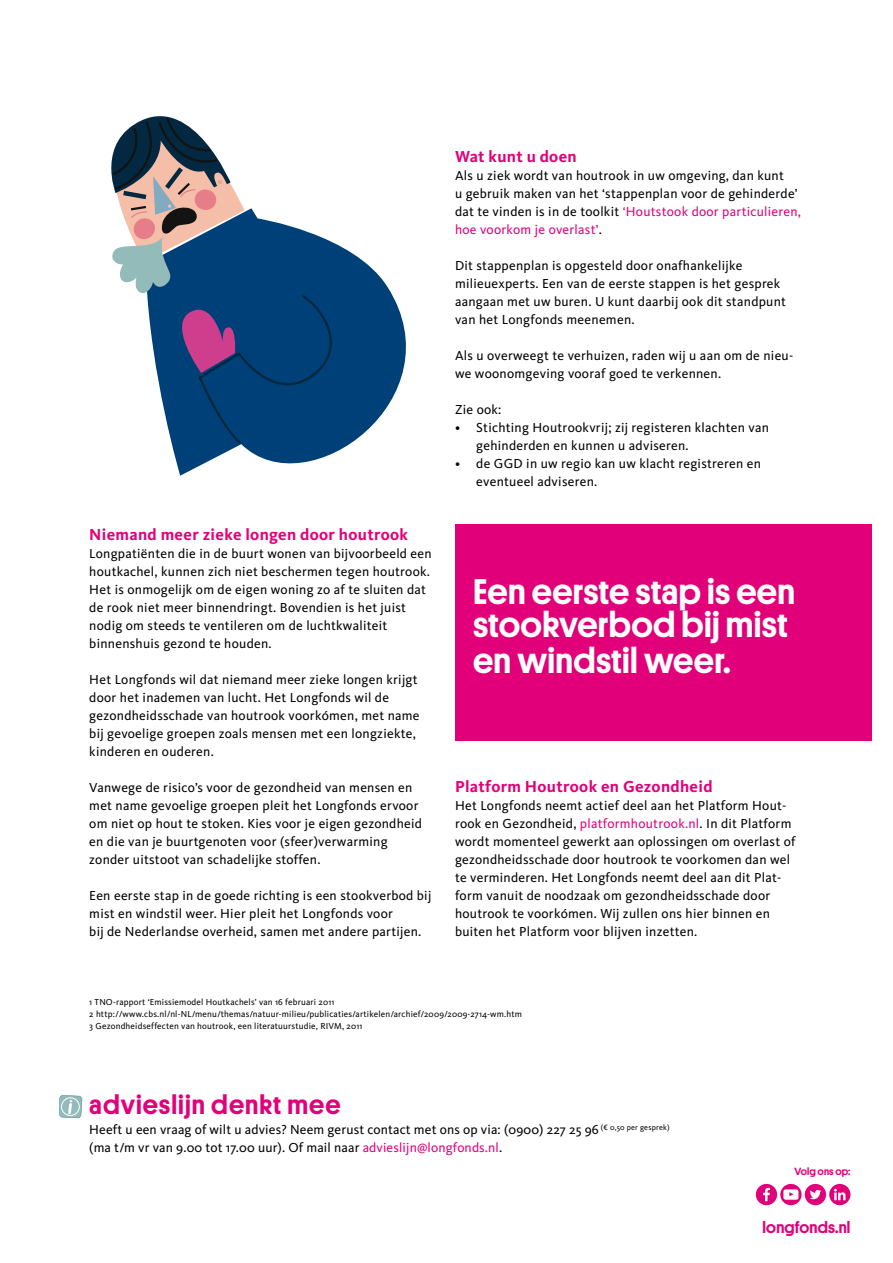
<style>
.page{position:relative;width:893px;height:1263px;background:#fff}
.page>*{position:absolute;margin:0;border:0;box-sizing:border-box;transform-origin:0 0}
.t1{font:500 36px/34.5px "Platform";letter-spacing:.01em;color:#fff}
.t2{font:500 27px "Platform";letter-spacing:.04em;color:#e2007a}
.t3{font:700 16.5px "Kievit OT";letter-spacing:.02em;color:#e2007a}
.t4{font:500 16.5px "Platform";letter-spacing:.01em;color:#e2007a}
.t5{font:13.5px/18px "Kievit OT";letter-spacing:.02em;color:#000}
.t6{font:500 10.5px "Platform";letter-spacing:.01em;color:#e2007a}
.t7{font:9px/12px "Kievit OT";letter-spacing:.02em;color:#000}
.s1{color:#e2007a}
</style>
<div class="page">
<svg style="left:59px;top:1095px;width:23px;height:23px"></svg>
<div style="left:61px;top:1097px;width:19px;height:19px;border:1px solid #fff;border-radius:50%"></div>
<svg style="left:172px;top:248px;width:234px;height:228px;fill:#004079"></svg>
<svg style="left:111px;top:116px;width:233px;height:329px"></svg>
<div style="left:455px;top:524px;width:417px;height:217px;background:#e2007a"></div>
<svg style="left:780px;top:1184px;width:22px;height:21px"></svg>
<svg style="left:783px;top:1189px;width:15px;height:11px"></svg>
<div style="left:805px;top:1184px;width:21px;height:21px;background:#e2007a;border-radius:50%"></div>
<svg style="left:810px;top:1190px;width:11px;height:9px"></svg>
<div style="left:829px;top:1184px;width:21px;height:21px;background:#e2007a;border-radius:50%"></div>
<svg style="left:834px;top:1189px;width:11px;height:11px"></svg>
<div style="left:756px;top:1184px;width:21px;height:21px;background:#e2007a;border-radius:50%"></div>
<svg style="left:763px;top:1188px;width:7px;height:13px"></svg>
<p class="t3" style="left:89px;top:525px;width:320px">Niemand meer zieke longen door houtrook</p>
<p class="t5" style="left:89px;top:544px;width:344px">Longpatiënten die in de buurt wonen van bijvoorbeeld een houtkachel, kunnen zich niet beschermen tegen houtrook.<br>Het is onmogelijk om de eigen woning zo af te sluiten dat de rook niet meer binnendringt. Bovendien is het juist nodig om steeds te ventileren om de luchtkwaliteit binnenshuis gezond te houden.</p>
<p class="t5" style="left:89px;top:670px;width:332px">Het Longfonds wil dat niemand meer zieke longen krijgt door het inademen van lucht. Het Longfonds wil de gezondheidsschade van houtrook voorkómen, met name bij gevoelige groepen zoals mensen met een longziekte, kinderen en ouderen.</p>
<p class="t5" style="left:89px;top:778px;width:334px">Vanwege de risico’s voor de gezondheid van mensen en met name gevoelige groepen pleit het Longfonds ervoor om niet op hout te stoken. Kies voor je eigen gezondheid en die van je buurtgenoten voor (sfeer)verwarming zonder uitstoot van schadelijke stoffen.</p>
<p class="t5" style="left:89px;top:886px;width:344px">Een eerste stap in de goede richting is een stookverbod bij mist en windstil weer. Hier pleit het Longfonds voor<br>bij de Nederlandse overheid, samen met andere partijen.</p>
<p class="t3" style="left:455px;top:147px;width:123px">Wat kunt u doen</p>
<p class="t5" style="left:455px;top:166px;width:348px">Als u ziek wordt van houtrook in uw omgeving, dan kunt<br>u gebruik maken van het ‘stappenplan voor de gehinderde’ dat te vinden is in de toolkit <span class="s1">‘Houtstook door particulieren, hoe voorkom je overlast’</span>.</p>
<p class="t5" style="left:455px;top:256px;width:333px">Dit stappenplan is opgesteld door onafhankelijke milieuexperts. Een van de eerste stappen is het gesprek aangaan met uw buren. U kunt daarbij ook dit standpunt van het Longfonds meenemen.</p>
<p class="t5" style="left:455px;top:346px;width:340px">Als u overweegt te verhuizen, raden wij u aan om de nieu&shy;we woonomgeving vooraf goed te verkennen.</p>
<p class="t5" style="left:455px;top:400px;width:48px">Zie ook:</p>
<p class="t5" style="left:476px;top:418px;width:294px;text-indent:-21px">• Stichting Houtrookvrij; zij registeren klachten van gehinderden en kunnen u adviseren.</p>
<p class="t5" style="left:476px;top:454px;width:286px;text-indent:-21px">• de GGD in uw regio kan uw klacht registreren en eventueel adviseren.</p>
<h1 class="t1" style="left:473px;top:572px;width:324px">Een eerste stap is een stookverbod bij mist en windstil weer.</h1>
<p class="t3" style="left:455px;top:777px;width:259px">Platform Houtrook en Gezondheid</p>
<p class="t5" style="left:455px;top:796px;width:342px">Het Longfonds neemt actief deel aan het Platform Hout&shy;rook en Gezondheid, <span class="s1">platformhoutrook.nl</span>. In dit Platform wordt momenteel gewerkt aan oplossingen om overlast of gezondheidsschade door houtrook te voorkomen dan wel te verminderen. Het Longfonds neemt deel aan dit Plat&shy;form vanuit de noodzaak om gezondheidsschade door houtrook te voorkómen. Wij zullen ons hier binnen en buiten het Platform voor blijven inzetten.</p>
<p class="t7" style="left:89px;top:996px;width:434px">1 TNO-rapport ‘Emissiemodel Houtkachels’ van 16 februari 2011<br>2 http://www.cbs.nl/nl-NL/menu/themas/natuur-milieu/publicaties/artikelen/archief/2009/2009-2714-wm.htm<br>3 Gezondheidseffecten van houtrook, een literatuurstudie, RIVM, 2011</p>
<h2 class="t2" style="left:89px;top:1085px;width:253px">advieslijn denkt mee</h2>
<p class="t5" style="left:89px;top:1120px;width:582px">Heeft u een vraag of wilt u advies? Neem gerust contact met ons op via: (0900) 227 25 96 <sup>(€</sup> <sup>0,50</sup> <sup>per</sup> <sup>gesprek) </sup>(ma t/m vr van 9.00 tot 17.00 uur). Of mail naar <span class="s1">advieslijn@longfonds.nl</span>.</p>
<p class="t6" style="left:794px;top:1164px;width:58px">Volg ons op:</p>
<p class="t4" style="left:763px;top:1215px;width:89px">longfonds.nl</p>
</div>
